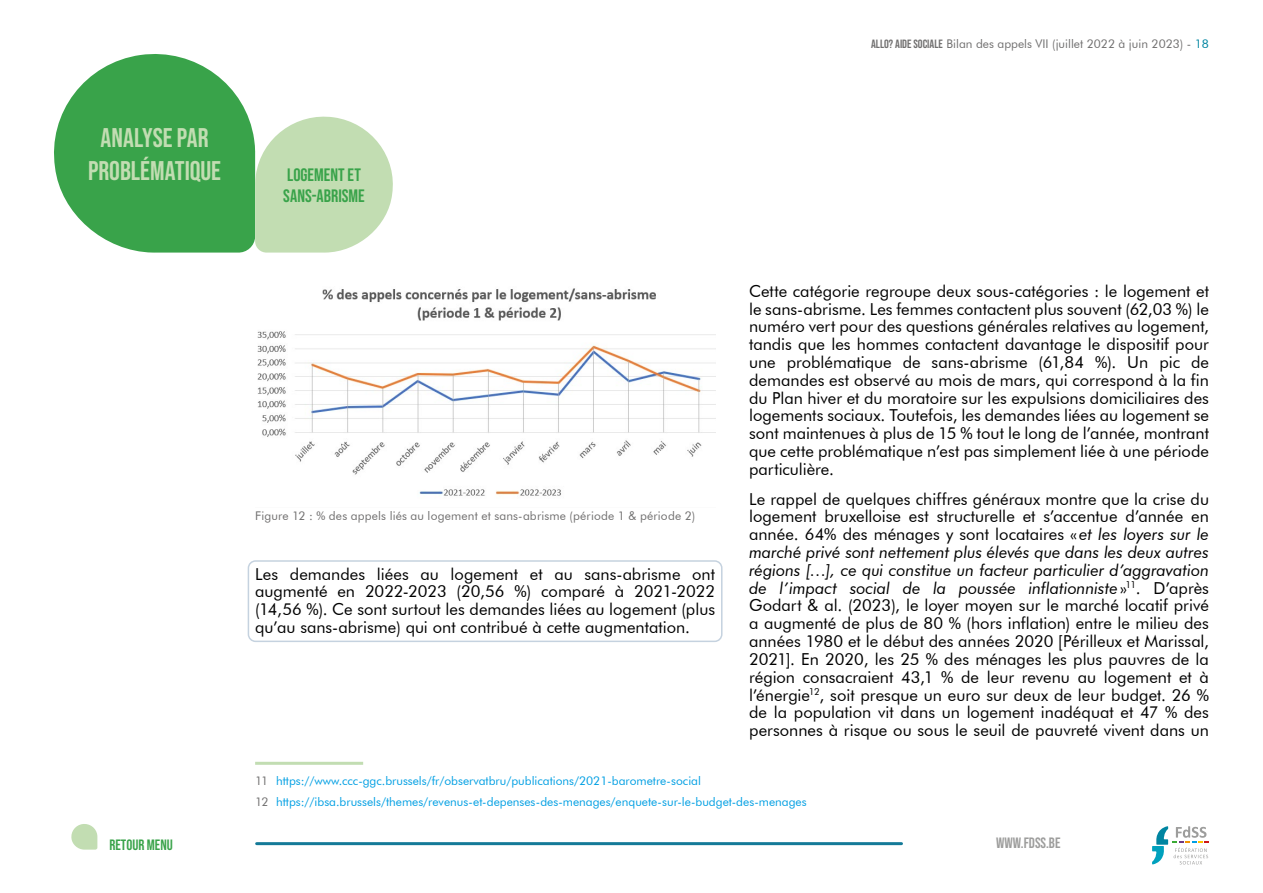
<style>
.page{position:relative;width:1263px;height:893px;background:#fff}
.page>*{position:absolute;margin:0;border:0;box-sizing:border-box;transform-origin:0 0}
.titre0{font:27px/32.4px "Bebas Neue";color:#c2ddb2;text-align:center}
.titre1{font:18px/21.6px "Bebas Neue";color:#39a34a}
.t1{font:16.5px/17.9px "Futura BT";color:#000;text-align:justify}
.t2{font:15px "Bebas Neue";color:#9d9d9c}
.t3{font:15px "Bebas Neue";color:#39a34a}
.t4{font:12px "Futura BT";color:#009fe3}
.t5{font:12px "Futura BT";letter-spacing:.01em;color:#706f6f}
.s1{font-family:"Bebas Neue"}
.s2{color:#0085a1}
.s3{font-style:italic}
.s4{color:#706f6f}
</style>
<div class="page">
<svg style="left:1152px;top:826px;width:57px;height:38px"></svg>
<svg style="left:71px;top:824px;width:26px;height:26px"></svg>
<hr style="left:257px;top:842px;width:644px;height:3px;background:#147a98">
<svg style="left:54px;top:54px;width:339px;height:199px"></svg>
<div style="left:248px;top:560px;width:474px;height:82px;border:2px solid #c5d2df;border-radius:7px"></div>
<img style="left:257px;top:288px;width:458px;height:208px">
<hr style="left:255px;top:762px;width:108px;height:3px;background:#c2ddb2">
<p class="titre0" style="left:88px;top:121px;width:135px">ANALYSE PAR<br>PROBLÉMATIQUE</p>
<p class="t5" style="left:871px;top:37px;width:339px"><span class="s1">ALLO? AIDE SOCIALE</span> Bilan des appels VII (juillet 2022 à juin 2023) - <span class="s2">18</span></p>
<p class="titre1" style="left:283px;top:163px;width:83px">LOGEMENT ET<br>SANS-ABRISME</p>
<p class="t5" style="left:255px;top:508px;width:442px">Figure 12 : % des appels liés au logement et sans-abrisme (période 1 &amp; période 2)</p>
<p class="t1" style="left:255px;top:565px;width:461px">Les demandes liées au logement et au sans-abrisme ont augmenté en 2022-2023 (20,56 %) comparé à 2021-2022 (14,56 %). Ce sont surtout les demandes liées au logement (plus qu’au sans-abrisme) qui ont contribué à cette augmentation.</p>
<p class="t1" style="left:749px;top:282px;width:461px">Cette catégorie regroupe deux sous-catégories : le logement et le sans-abrisme. Les femmes contactent plus souvent (62,03 %) le numéro vert pour des questions générales relatives au logement, tandis que les hommes contactent davantage le dispositif pour une problématique de sans-abrisme (61,84 %). Un pic de demandes est observé au mois de mars, qui correspond à la fin du Plan hiver et du moratoire sur les expulsions domiciliaires des logements sociaux. Toutefois, les demandes liées au logement se sont maintenues à plus de 15 % tout le long de l’année, montrant que cette problématique n’est pas simplement liée à une période particulière.</p>
<p class="t1" style="left:749px;top:490px;width:461px">Le rappel de quelques chiffres généraux montre que la crise du logement bruxelloise est structurelle et s’accentue d’année en année. 64% des ménages y sont locataires «<span class="s3">et les loyers sur le marché privé sont nettement plus élevés que dans les deux autres régions […], ce qui constitue un facteur particulier d’aggravation de l’impact social de la poussée inflationniste</span>»<sup>11</sup>. D’après Godart &amp; al. (2023), le loyer moyen sur le marché locatif privé a augmenté de plus de 80 % (hors inflation) entre le milieu des années 1980 et le début des années 2020 [Périlleux et Marissal, 2021]. En 2020, les 25 % des ménages les plus pauvres de la région consacraient 43,1 % de leur revenu au logement et à l’énergie<sup>12</sup>, soit presque un euro sur deux de leur budget. 26 % de la population vit dans un logement inadéquat et 47 % des personnes à risque ou sous le seuil de pauvreté vivent dans un</p>
<p class="t4" style="left:255px;top:773px;width:447px"><span class="s4">11</span> https://www.ccc-ggc.brussels/fr/observatbru/publications/2021-barometre-social</p>
<p class="t4" style="left:255px;top:794px;width:553px"><span class="s4">12</span> https://ibsa.brussels/themes/revenus-et-depenses-des-menages/enquete-sur-le-budget-des-menages</p>
<p class="t3" style="left:109px;top:836px;width:65px">RETOUR MENU</p>
<p class="t2" style="left:996px;top:835px;width:66px">WWW.FDSS.BE</p>
</div>
